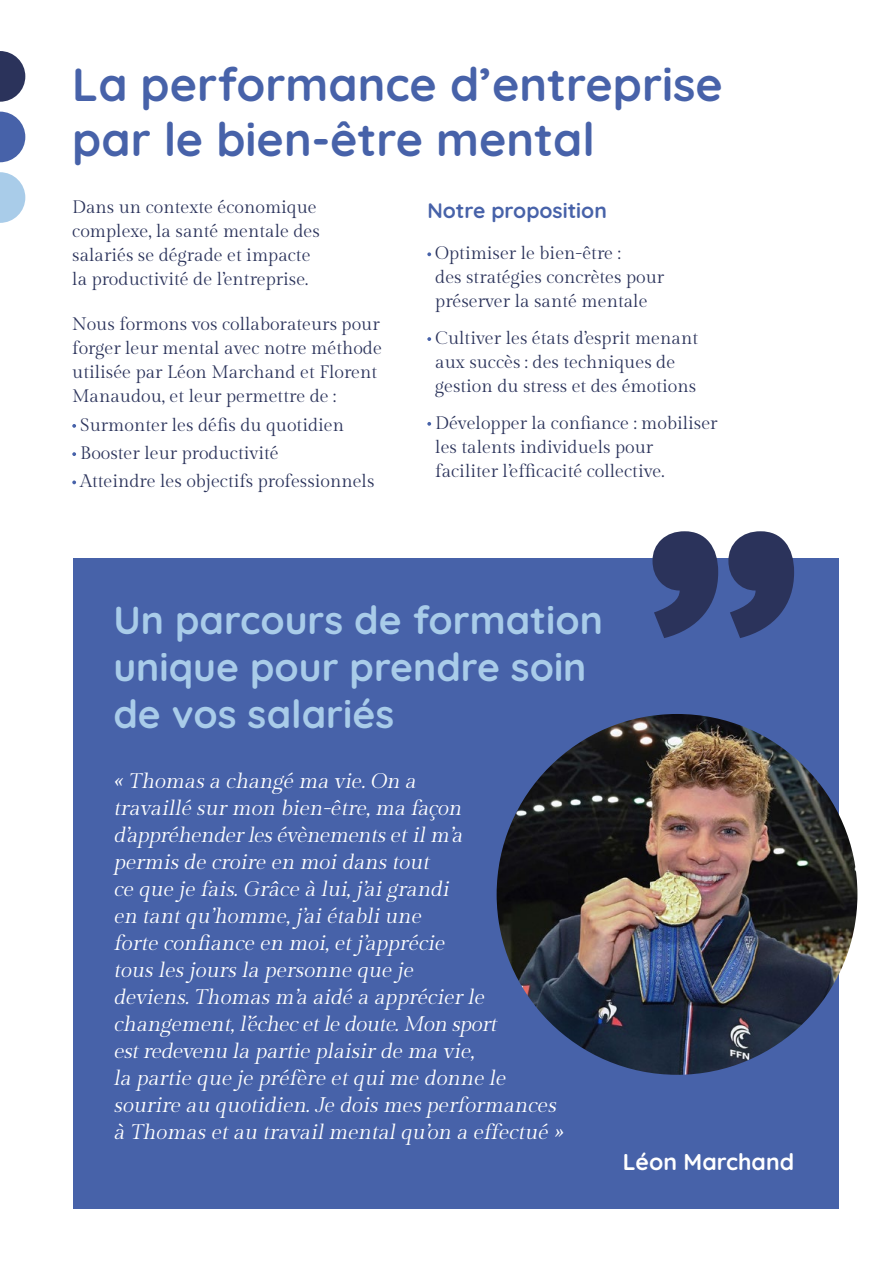
<style>
.page{position:relative;width:893px;height:1263px;background:#fff}
.page>*{position:absolute;margin:0;border:0;box-sizing:border-box;transform-origin:0 0}
.t1{font:700 46.5px/55.8px "Quicksand";color:#4762a9}
.t2{font:700 39px/46.8px "Quicksand";color:#a9cce9}
.t3{font:700 22.95px "Quicksand";color:#fff}
.t4{font:italic 21px/27px "Gilda Display";color:#fff}
.t5{font:700 21px "Quicksand";color:#4762a9}
.t6{font:18px/24px "Gilda Display";color:#2b335b}
</style>
<div class="page">
<svg style="left:0;top:51px;width:25px;height:51px"></svg>
<svg style="left:0;top:112px;width:25px;height:50px"></svg>
<svg style="left:0;top:172px;width:25px;height:51px"></svg>
<svg style="left:72px;top:424px;width:4px;height:4px"></svg>
<svg style="left:72px;top:452px;width:4px;height:4px"></svg>
<svg style="left:72px;top:480px;width:4px;height:4px"></svg>
<svg style="left:427px;top:252px;width:4px;height:4px"></svg>
<svg style="left:427px;top:337px;width:4px;height:4px"></svg>
<svg style="left:427px;top:422px;width:4px;height:4px"></svg>
<div style="left:73px;top:559px;width:766px;height:650px;background:#4762a9"></div>
<svg style="left:652px;top:531px;width:142px;height:107px"></svg>
<img style="left:497px;top:714px;width:360px;height:361px;border-radius:180px">
<h1 class="t1" style="left:72px;top:51px;width:652px">La performance d’entreprise par le bien-être mental</h1>
<p class="t6" style="left:72px;top:195px;width:249px">Dans un contexte économique complexe, la santé mentale des salariés se dégrade et impacte la productivité de l’entreprise.</p>
<p class="t6" style="left:72px;top:312px;width:311px">Nous formons vos collaborateurs pour forger leur mental avec notre méthode utilisée par Léon Marchand et Florent Manaudou, et leur permettre de :</p>
<p class="t6" style="left:80px;top:410px;width:296px;line-height:28.2px">Surmonter les défis du quotidien<br>Booster leur productivité<br>Atteindre les objectifs professionnels</p>
<p class="t5" style="left:427px;top:194px;width:181px">Notre proposition</p>
<p class="t6" style="left:435px;top:241px;width:230px">Optimiser le bien-être :<br>des stratégies concrètes pour préserver la santé mentale</p>
<p class="t6" style="left:435px;top:326px;width:264px">Cultiver les états d’esprit menant aux succès : des techniques de gestion du stress et des émotions</p>
<p class="t6" style="left:435px;top:410px;width:284px">Développer la confiance : mobiliser les talents individuels pour faciliter l’efficacité collective.</p>
<h2 class="t2" style="left:113px;top:593px;width:491px">Un parcours de formation unique pour prendre soin de vos salariés</h2>
<p class="t4" style="left:113px;top:767px;width:456px">« Thomasa changé ma vie.On a<br>travaillé surmon bien-être,ma façon d’appréhenderlesévènementsetilm’a permisde croire en moidanstout<br>ce que je fais.Grâce à lui,j ’aigrandi<br>en tantqu’homme,j ’aiétabliune<br>forte confiance en moi,etj ’apprécie touslesjoursla personne que je deviens.Thomasm’a aidé a apprécierle changement,l’échecetle doute.Mon sport estredevenu la partie plaisirde ma vie,<br>la partie que j e préfère etquime donne le sourire au quotidien.Je doismesperformances à Thomasetau travailmentalqu’on a effectué »</p>
<p class="t3" style="left:623px;top:1144px;width:173px">Léon Marchand</p>
</div>
